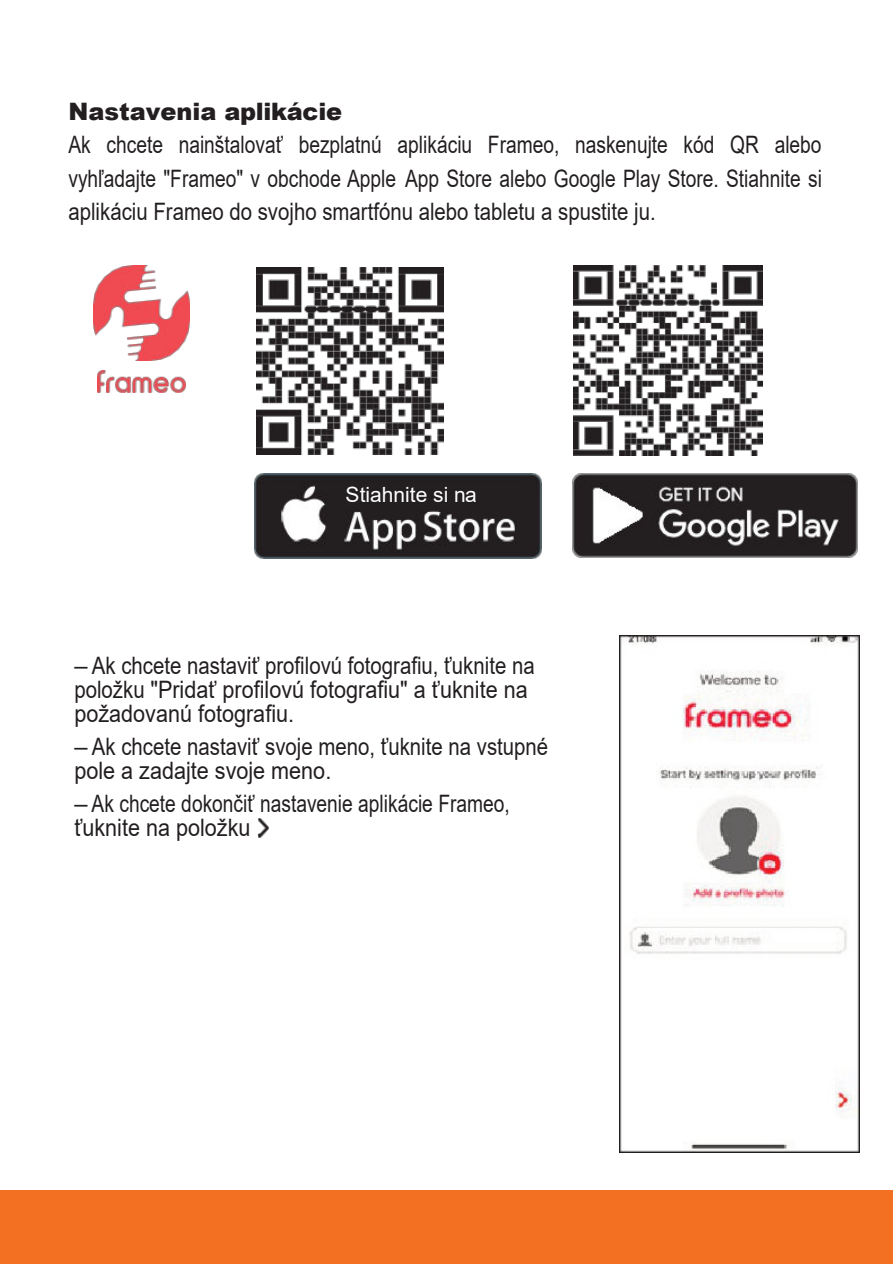
<style>
.page{position:relative;width:895px;height:1265px;background:#fff}
.page>*{position:absolute;margin:0;border:0;box-sizing:border-box;transform-origin:0 0}
.t1{font:24px/24px "Arial";color:#231f20}
.t2{font:24px/33px "Arial";color:#231f20;text-align:justify;scale:.8 1}
.t3{font:900 24px "Arial";color:#231f20}
.t4{font:21px "Arial";color:#fff}
</style>
<div class="page">
<div style="left:0;top:1190px;width:893px;height:73px;background:#f36f21"></div>
<img style="left:258px;top:818px;width:11px;height:19px">
<img style="left:254px;top:473px;width:287px;height:85px">
<img style="left:572px;top:473px;width:285px;height:84px">
<img style="left:257px;top:267px;width:186px;height:187px">
<img style="left:573px;top:266px;width:189px;height:189px">
<img style="left:619px;top:635px;width:240px;height:517px">
<img style="left:97px;top:371px;width:89px;height:22px">
<img style="left:94px;top:265px;width:96px;height:96px">
<p class="t3" style="left:68px;top:103px;width:275px">Nastavenia aplikácie</p>
<p class="t2" style="left:68px;top:131px;width:944px">Ak chcete nainštalovať bezplatnú aplikáciu Frameo, naskenujte kód QR alebo vyhľadajte "Frameo" v obchode Apple App Store alebo Google Play Store. Stiahnite si aplikáciu Frameo do svojho smartfónu alebo tabletu a spustite ju.</p>
<p class="t4" style="left:346px;top:486px;width:133px">Stiahnite si na</p>
<p class="t1" style="left:74px;top:655px;width:462px">– Ak chcete nastaviť profilovú fotografiu, ťuknite na položku "Pridať profilovú fotografiu" a ťuknite na požadovanú fotografiu.</p>
<p class="t1" style="left:74px;top:736px;width:475px">– Ak chcete nastaviť svoje meno, ťuknite na vstupné pole a zadajte svoje meno.</p>
<p class="t1" style="left:74px;top:793px;width:437px">– Ak chcete dokončiť nastavenie aplikácie Frameo, ťuknite na položku .</p>
</div>
